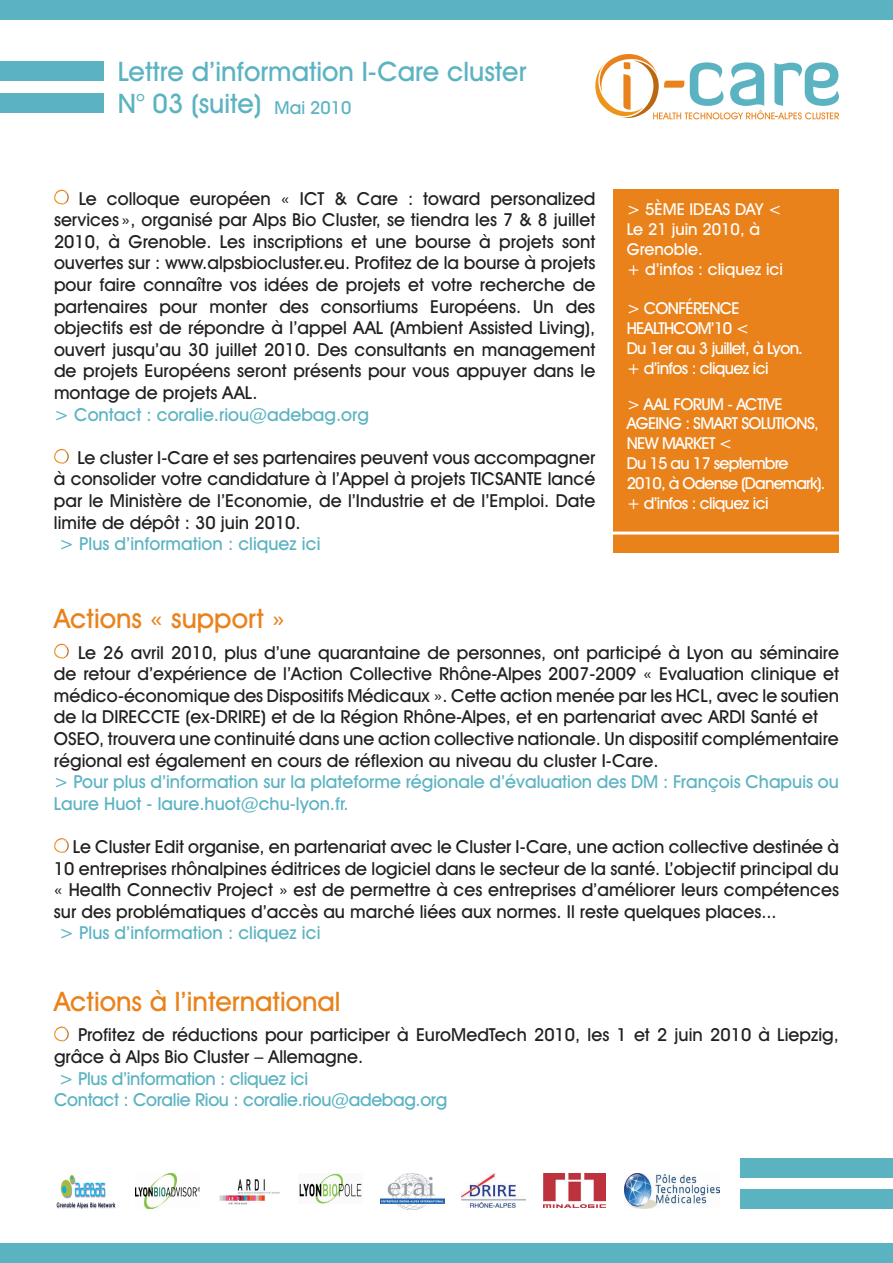
<style>
.page{position:relative;width:893px;height:1263px;background:#fff}
.page>*{position:absolute;margin:0;border:0;box-sizing:border-box;transform-origin:0 0}
.t1{font:500 27px/32.4px "Avant Garde IT Cby BT";color:#5bb3c2}
.t2{font:500 27px "Avant Garde IT Cby BT";color:#ea821c}
.t3{font:500 18px/21.6px "Avant Garde IT Cby BT";color:#231f20;text-align:justify}
.t4{font:500 18px/21.6px "Avant Garde IT Cby BT";color:#5bb3c2}
.t5{font:500 18px/21.6px "Avant Garde IT Cby BT";letter-spacing:-.02em;color:#5bb3c2}
.t6{font:500 16.5px/19.8px "Avant Garde IT Cby BT";letter-spacing:-.04em;color:#fff}
.t7{font:500 16.5px/19.8px "Avant Garde IT Cby BT";color:#fff}
.s1{font-size:18px}
</style>
<div class="page">
<div style="left:0;top:0;width:893px;height:20px;background:#5bb3c2"></div>
<svg style="left:54px;top:190px;width:15px;height:15px"></svg>
<svg style="left:54px;top:449px;width:15px;height:15px"></svg>
<div style="left:614px;top:190px;width:225px;height:363px;background:#ea821c"></div>
<svg style="left:595px;top:54px;width:244px;height:65px"></svg>
<div style="left:0;top:61px;width:104px;height:20px;background:#5bb3c2"></div>
<div style="left:0;top:93px;width:104px;height:20px;background:#5bb3c2"></div>
<svg style="left:54px;top:644px;width:15px;height:15px"></svg>
<svg style="left:54px;top:838px;width:15px;height:15px"></svg>
<svg style="left:54px;top:1026px;width:15px;height:15px"></svg>
<div style="left:0;top:1243px;width:893px;height:20px;background:#5bb3c2"></div>
<div style="left:741px;top:1157px;width:152px;height:20px;background:#5bb3c2"></div>
<div style="left:741px;top:1189px;width:152px;height:20px;background:#5bb3c2"></div>
<img style="left:56px;top:1175px;width:59px;height:34px">
<img style="left:136px;top:1174px;width:64px;height:35px">
<img style="left:219px;top:1179px;width:61px;height:26px">
<img style="left:299px;top:1174px;width:63px;height:29px">
<img style="left:380px;top:1174px;width:64px;height:35px">
<img style="left:462px;top:1174px;width:63px;height:33px">
<img style="left:543px;top:1174px;width:63px;height:33px">
<img style="left:625px;top:1174px;width:94px;height:35px">
<hr style="left:607px;top:531px;width:256px;height:3px;background:#fff">
<h1 class="t1" style="left:118px;top:54px;width:410px">Lettre d’information I-Care cluster<br>N° 03 (suite) <span class="s1">Mai 2010</span></h1>
<p class="t3" style="left:79px;top:187px;width:230px">Le colloque européen « ICT</p>
<p class="t3" style="left:54px;top:187px;width:543px;text-indent:280px">&amp; Care : toward personalized services», organisé par Alps Bio Cluster, se tiendra les 7 &amp; 8 juillet 2010, à Grenoble. Les inscriptions et une bourse à projets sont ouvertes sur : www.alpsbiocluster.eu. Profitez de la bourse à projets pour faire connaître vos idées de projets et votre recherche de partenaires pour monter des consortiums Européens. Un des objectifs est de répondre à l’appel AAL (Ambient Assisted Living), ouvert jusqu’au 30 juillet 2010. Des consultants en management de projets Européens seront présents pour vous appuyer dans le montage de projets AA L.</p>
<p class="t4" style="left:54px;top:403px;width:316px">&gt; Contact : coralie.riou@adebag.org</p>
<p class="t3" style="left:54px;top:446px;width:543px;text-indent:23px">Le cluster I-Care et ses partenaires peuvent vous accompagner à consolider votre candidature à l’Appel à projets TICSA</p>
<p class="t3" style="left:54px;top:468px;width:543px;text-indent:461px">NTE lancé par le Ministère de l’Economie, de l’Industrie et de l’Emploi. Date limite de dépôt : 30 juin 2010.</p>
<p class="t4" style="left:59px;top:533px;width:263px">&gt; Plus d’information : cliquez ici</p>
<p class="t6" style="left:627px;top:199px;width:72px">&gt; 5ème IDEAS</p>
<p class="t7" style="left:627px;top:199px;width:158px;text-indent:108px">DAY &lt;<br>Le 21 juin 2010, à<br>Grenoble.<br>+ d’infos : cliquez ici</p>
<p class="t6" style="left:627px;top:298px;width:178px">&gt; CONFÉRE NCE<br>Healthcom ’10 &lt;<br>Du 1er au 3 juillet, à Lyon. + d’infos : cliquez ici</p>
<p class="t6" style="left:627px;top:394px;width:200px">&gt; AAL Forum - Active<br>Ageing : Smart Sol utions,<br>New Market &lt;<br>Du 15 au 17 septembre<br>2010, à Odense (Danemark). + d’infos : cliquez ici</p>
<h1 class="t2" style="left:54px;top:602px;width:233px">Actions « support »</h1>
<p class="t3" style="left:54px;top:641px;width:786px;text-indent:24px">Le 26 avril 2010, plus d’une quarantaine de personnes, ont participé à Lyon au séminaire de retour d’expérience de l’Action Collective Rhône-Alpes 2007-2009 « Evaluation clinique et médico-économique des Dispositifs Médicaux ». Cette action menée par les HCL, avec le soutien de la DIRECCTE</p>
<p class="t3" style="left:54px;top:706px;width:786px;text-align:left;text-indent:697px">Santé et<br>OSEO, trouvera une continuité dans une action collective nationale. Un dispositif complémentaire régional est également en cours de réflexion au niveau du cluster I-Care.</p>
<p class="t4" style="left:54px;top:771px;width:786px">&gt; Pour plus d’information sur la plateforme régionale d’évaluation des DM : François Chapuis ou<br>Laure Huot - laure.huot@chu-lyon.fr.</p>
<p class="t3" style="left:54px;top:836px;width:786px;text-indent:19px">Le Cluster Edit organise, en partenariat avec le Cluster I-Care, une action collective destinée à 10 entreprises rhônalpines éditrices de logiciel dans le secteur de la santé. L’objectif principal du « Health Connectiv Project » est de permettre à ces entreprises d’améliorer leurs compétences sur des problématiques d’accès au marché liées aux normes. Il reste quelques places...</p>
<p class="t4" style="left:59px;top:922px;width:263px">&gt; Plus d’information : cliquez ici</p>
<p class="t3" style="left:186px;top:706px;width:40px">(ex-DRIRE</p>
<p class="t3" style="left:261px;top:706px;width:458px">) et de la Région Rhône-Alpes, et en partenariat avec ARDI</p>
<h1 class="t2" style="left:54px;top:985px;width:288px">Actions à l’international</h1>
<p class="t3" style="left:54px;top:1024px;width:786px;text-indent:24px">Profitez de réductions pour participer à EuroMedTech 2010, les 1 et 2 juin 2010 à Liepzig, grâce à Alps Bio Cluster – Allemagne.</p>
<p class="t5" style="left:54px;top:1067px;width:395px">&gt; Plus d’information : cliquez ici<br>Contact : Coralie Riou : coralie.riou@adebag.org</p>
</div>
